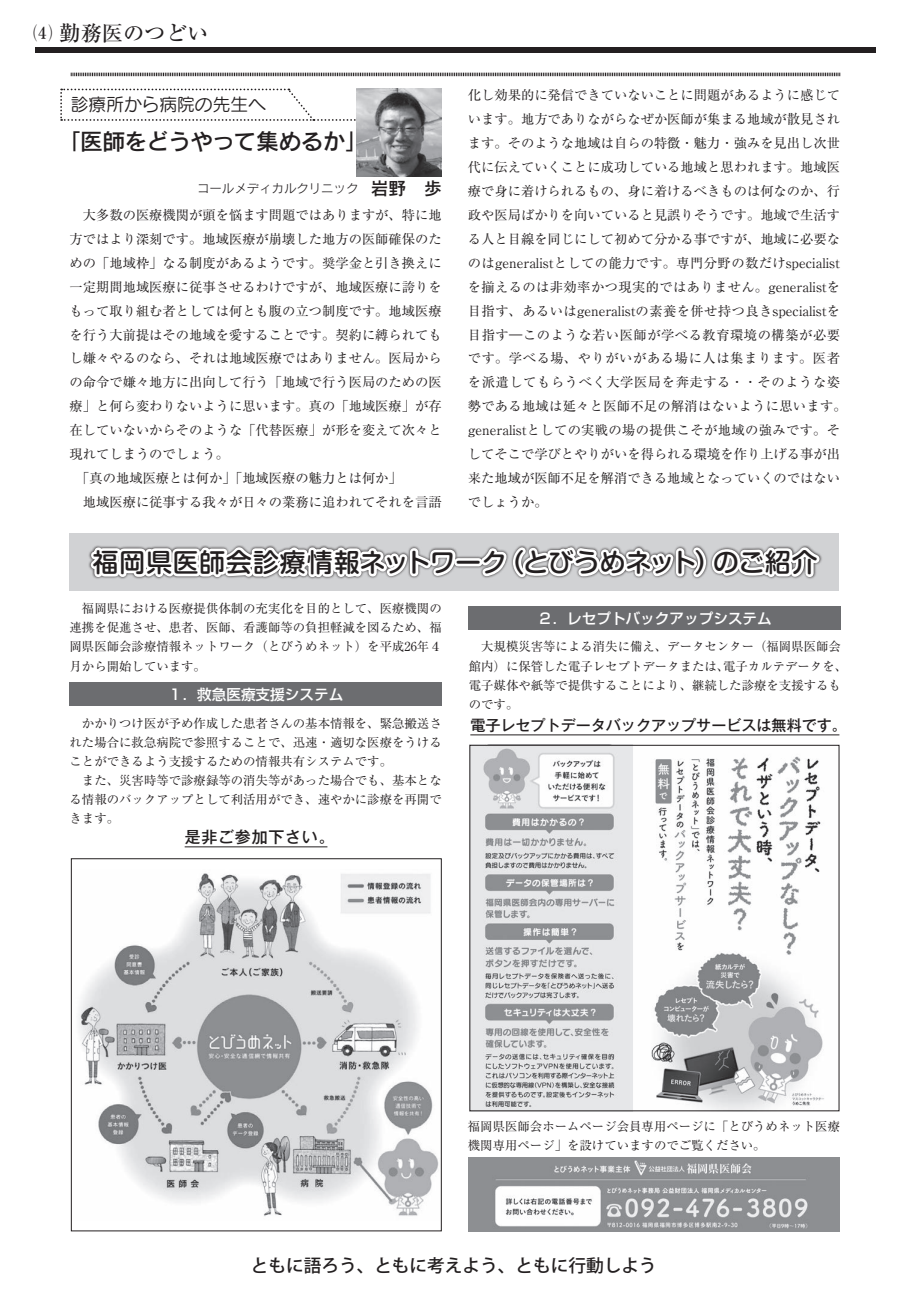
<style>
.page{position:relative;width:911px;height:1290px;background:#fff}
.page>*{position:absolute;margin:0;border:0;box-sizing:border-box;transform-origin:0 0}
.t1{font:500 25.75px "Shin M Go Pro";letter-spacing:.015em;color:#231f20}
.t2{font:23px "Rodin Pro DB";letter-spacing:-.045em;color:#231f20}
.t3{font:500 21.25px "Ryumin Pro";color:#231f20}
.t4{font:17.75px "Seurat Pro M";color:#231f20}
.t5{font:500 17.62px "Koz Go Pro";color:#231f20}
.t6{font:500 16px "Gothic MB101 Pro";letter-spacing:.05em;color:#231f20}
.t7{font:500 15px "Gothic MB101 Pro";color:#231f20}
.t8{font:500 14.62px "Shin Go Pro";color:#fff}
.t9{font:13.25px/23.9px "Ryumin Pro";color:#231f20}
.t10{font:12.38px/19px "Ryumin Pro";color:#231f20}
.t11{font:12.38px "Rodin Pro M";color:#231f20}
.s1{font-size:18.75px}
.s2{font-family:"Rodin Pro DB";font-size:17.75px}
</style>
<div class="page">
<div style="left:35px;top:47px;width:840px;height:5px;background:#231f20"></div>
<div style="left:70px;top:533px;width:769px;height:58px;background:#d1d2d4"></div>
<svg style="left:88px;top:545px;width:370px;height:34px"></svg>
<div style="left:454px;top:558px;width:28px;height:8px;border:5px solid #fff;border-radius:2px"></div>
<svg style="left:476px;top:545px;width:346px;height:34px"></svg>
<svg style="left:71px;top:72px;width:769px;height:5px;background:#a6a4a5"></svg>
<svg style="left:60px;top:88px;width:300px;height:33px"></svg>
<img style="left:357px;top:89px;width:85px;height:87px">
<hr style="left:185px;top:846px;width:142px;height:1px;background:#231f20">
<div style="left:70px;top:683px;width:372px;height:23px;background:#6c6d70"></div>
<hr style="left:470px;top:734px;width:369px;height:1px;background:#231f20">
<div style="left:469px;top:607px;width:372px;height:23px;background:#6c6d70"></div>
<img style="left:79px;top:873px;width:360px;height:343px">
<div style="left:71px;top:858px;width:371px;height:373px;border:1px solid #231f20"></div>
<img style="left:469px;top:1158px;width:371px;height:73px">
<img style="left:471px;top:747px;width:353px;height:362px">
<h3 class="t3" style="left:34px;top:17px;width:176px"><span class="s1">⑷</span> 勤務医のつどい</h3>
<h3 class="t4" style="left:71px;top:92px;width:196px">診療所から病院の先生へ</h3>
<h2 class="t2" style="left:58px;top:126px;width:312px">「医師をどうやって集めるか」</h2>
<p class="t11" style="left:197px;top:181px;width:246px">コールメディカルクリニック　<span class="s2">岩野　歩</span></p>
<p class="t9" style="left:83px;top:202px;width:360px">大多数の医療機関が頭を悩ます問題ではありますが、特に地</p>
<p class="t9" style="left:70px;top:226px;width:374px">方ではより深刻です。地域医療が崩壊した地方の医師確保のた</p>
<p class="t9" style="left:70px;top:250px;width:374px">めの「地域枠」なる制度があるようです。奨学金と引き換えに</p>
<p class="t9" style="left:70px;top:274px;width:374px">一定期間地域医療に従事させるわけですが、地域医療に誇りを</p>
<p class="t9" style="left:70px;top:298px;width:374px">もって取り組む者としては何とも腹の立つ制度です。地域医療</p>
<p class="t9" style="left:70px;top:322px;width:374px">を行う大前提はその地域を愛することです。契約に縛られても</p>
<p class="t9" style="left:70px;top:346px;width:374px">し嫌々やるのなら、それは地域医療ではありません。医局から</p>
<p class="t9" style="left:70px;top:369px;width:374px">の命令で嫌々地方に出向して行う「地域で行う医局のための医</p>
<p class="t9" style="left:70px;top:393px;width:374px">療」と何ら変わりないように思います。真の「地域医療」が存</p>
<p class="t9" style="left:70px;top:417px;width:374px">在していないからそのような「代替医療」が形を変えて次々と</p>
<p class="t9" style="left:70px;top:441px;width:161px">現れてしまうのでしょう。</p>
<p class="t9" style="left:76px;top:465px;width:327px">「真の地域医療とは何か」「地域医療の魅力とは何か」</p>
<p class="t9" style="left:83px;top:489px;width:360px">地域医療に従事する我々が日々の業務に追われてそれを言語</p>
<p class="t9" style="left:468px;top:82px;width:380px">化し効果的に発信できていないことに問題があるように感じています。地方でありながらなぜか医師が集まる地域が散見されます。そのような地域は自らの特徴・魅力・強みを見出し次世代に伝えていくことに成功している地域と思われます。地域医療で身に着けられるもの、身に着けるべきものは何なのか、行政や医局ばかりを向いていると見誤りそうです。地域で生活する人と目線を同じにして初めて分かる事ですが、地域に必要なのはgeneralistとしての能力です。専門分野の数だけspecialistを揃えるのは非効率かつ現実的ではありません。generalistを目指す、あるいはgeneralistの素養を併せ持つ良きspecialistを目指す―このような若い医師が学べる教育環境の構築が必要です。学べる場、やりがいがある場に人は集まります。医者を派遣してもらうべく大学医局を奔走する・・そのような姿勢である地域は延々と医師不足の解消はないように思います。generalistとしての実戦の場の提供こそが地域の強みです。そしてそこで学びとやりがいを得られる環境を作り上げる事が出来た地域が医師不足を解消できる地域となっていくのではないでしょうか。</p>
<h1 class="t1" style="left:93px;top:541px;width:726px">福岡県医師会診療情報ネットワーク（とびうめネット）のご紹介</h1>
<p class="t10" style="left:70px;top:598px;width:374px;text-align:justify">　福岡県における医療提供体制の充実化を目的として、医療機関の連携を促進させ、患者、医師、看護師等の負担軽減を図るため、福岡県医師会診療情報ネットワーク（とびうめネット）を平成26年４月から開始しています。</p>
<p class="t8" style="left:168px;top:682px;width:177px">１．救急医療支援システム</p>
<p class="t10" style="left:70px;top:713px;width:374px">　かかりつけ医が予め作成した患者さんの基本情報を、緊急搬送された場合に救急病院で参照することで、迅速・適切な医療をうけることができるよう支援するための情報共有システムです。<br>　また、災害時等で診療録等の消失等があった場合でも、基本となる情報のバックアップとして利活用ができ、速やかに診療を再開できます。</p>
<p class="t6" style="left:185px;top:824px;width:151px">是非ご参加下さい。</p>
<p class="t8" style="left:538px;top:606px;width:235px">２．レセプトバックアップシステム</p>
<p class="t10" style="left:469px;top:636px;width:380px">　大規模災害等による消失に備え、データセンター（福岡県医師会館内）に保管した電子レセプトデータまたは、電子カルテデータを、電子媒体や紙等で提供することにより、継続した診療を支援するものです。</p>
<p class="t7" style="left:470px;top:713px;width:378px">電子レセプトデータバックアップサービスは無料です。</p>
<p class="t10" style="left:468px;top:1115px;width:374px">福岡県医師会ホームページ会員専用ページに「とびうめネット医療機関専用ページ」を設けていますのでご覧ください。</p>
<h3 class="t5" style="left:251px;top:1254px;width:407px">ともに語ろう、ともに考えよう、ともに行動しよう</h3>
</div>
